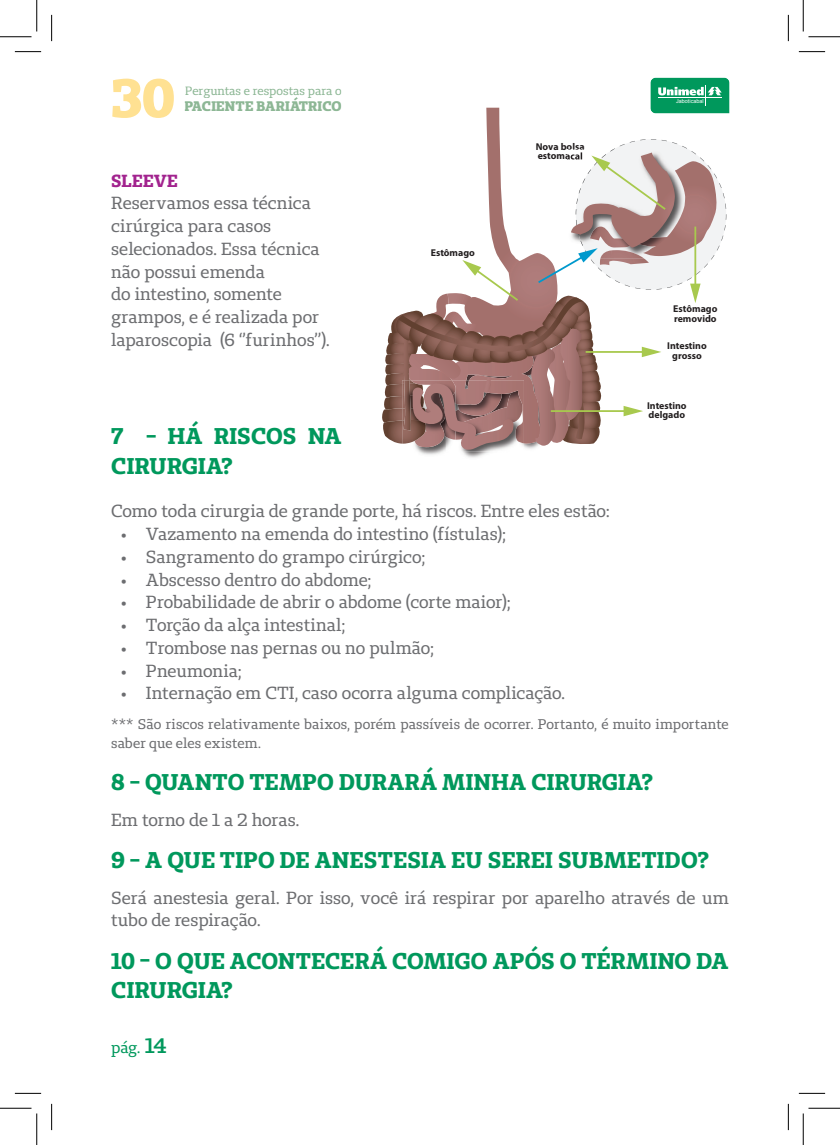
<style>
.page{position:relative;width:840px;height:1145px;background:#fff}
.page>*{position:absolute;margin:0;border:0;box-sizing:border-box;transform-origin:0 0}
.t1{font:800 54.07px "Unimed Slab";color:#ffe192}
.t2{font:700 22.75px/29.8px "Unimed Slab";letter-spacing:.015em;color:#00985c}
.t3{font:17.5px/22.8px "Unimed Slab";color:#6c6d70}
.t4{font:700 17.5px "Unimed Slab";letter-spacing:.01em;color:#a2238e}
.t5{font:15.75px "Unimed Slab";color:#00985c}
.t6{font:14px/19.2px "Unimed Slab";letter-spacing:.01em;color:#6c6d70}
.t7{font:800 13.83px "Unimed Slab";letter-spacing:.015em;color:#8db795}
.t8{font:12.08px "Unimed Slab";color:#8db795}
.t9{font:700 9.97px/10px "Myriad Pro";color:#231f20}
.t10{font:5.42px "Arial";color:#fff}
.s1{font-weight:600;font-size:21px}
</style>
<div class="page">
<hr style="left:185px;top:97px;width:156px;height:1px;background:#8db795">
<svg style="left:382px;top:77px;width:348px;height:380px"></svg>
<svg style="left:15px;top:51px;width:26px;height:1px"></svg>
<svg style="left:799px;top:51px;width:26px;height:1px"></svg>
<svg style="left:15px;top:1093px;width:26px;height:1px"></svg>
<svg style="left:799px;top:1093px;width:26px;height:1px"></svg>
<svg style="left:51px;top:15px;width:1px;height:26px"></svg>
<svg style="left:51px;top:1104px;width:1px;height:26px"></svg>
<svg style="left:788px;top:15px;width:1px;height:26px"></svg>
<svg style="left:788px;top:1104px;width:1px;height:26px"></svg>
<hr style="left:0;top:36px;width:32px;height:1px;background:#000">
<hr style="left:808px;top:36px;width:32px;height:1px;background:#000">
<hr style="left:0;top:1108px;width:32px;height:1px;background:#000">
<hr style="left:808px;top:1108px;width:32px;height:1px;background:#000">
<hr style="left:36px;top:0;width:1px;height:31px;background:#000">
<hr style="left:36px;top:1113px;width:1px;height:32px;background:#000">
<hr style="left:803px;top:0;width:1px;height:31px;background:#000">
<hr style="left:803px;top:1113px;width:1px;height:32px;background:#000">
<h1 class="t1" style="left:111px;top:62px;width:65px">30</h1>
<p class="t8" style="left:185px;top:83px;width:158px">Perguntas e respostas para o</p>
<p class="t7" style="left:184px;top:97px;width:159px">PACIENTE BARIÁTRICO</p>
<p class="t4" style="left:111px;top:169px;width:68px">SLEEVE</p>
<p class="t3" style="left:111px;top:192px;width:220px">Reservamos essa técnica cirúrgica para casos selecionados. Essa técnica não possui emenda<br>do intestino, somente grampos, e é realizada por laparoscopia (6 ‘’furinhos”).</p>
<p class="t9" style="left:431px;top:247px;width:46px">Estômago</p>
<p class="t9" style="left:536px;top:141px;width:50px">Nova bolsa estomacal</p>
<p class="t10" style="left:676px;top:97px;width:29px">Jaboticabal</p>
<p class="t9" style="left:673px;top:303px;width:46px">Estômago removido</p>
<p class="t9" style="left:667px;top:341px;width:41px;text-align:center">Intestino grosso</p>
<p class="t9" style="left:647px;top:400px;width:41px">Intestino delgado</p>
<h2 class="t2" style="left:111px;top:421px;width:232px">7 - HÁ RISCOS NA<br>CIRURGIA?</h2>
<p class="t3" style="left:111px;top:500px;width:500px">Como toda cirurgia de grande porte, há riscos. Entre eles estão:</p>
<p class="t3" style="left:121px;top:522px;width:386px">• Vazamento na emenda do intestino (fístulas);</p>
<p class="t3" style="left:121px;top:545px;width:305px">• Sangramento do grampo cirúrgico;</p>
<p class="t3" style="left:121px;top:568px;width:252px">• Abscesso dentro do abdome;</p>
<p class="t3" style="left:121px;top:591px;width:391px">• Probabilidade de abrir o abdome (corte maior);</p>
<p class="t3" style="left:121px;top:613px;width:226px">• Torção da alça intestinal;</p>
<p class="t3" style="left:121px;top:636px;width:314px">• Trombose nas pernas ou no pulmão;</p>
<p class="t3" style="left:121px;top:659px;width:122px">• Pneumonia;</p>
<p class="t3" style="left:121px;top:682px;width:445px">• Internação em CTI, caso ocorra alguma complicação.</p>
<p class="t6" style="left:111px;top:714px;width:619px">*** São riscos relativamente baixos, porém passíveis de ocorrer. Portanto, é muito importante saber que eles existem.</p>
<h2 class="t2" style="left:111px;top:767px;width:543px">8 - QUANTO TEMPO DURARÁ MINHA CIRURGIA?</h2>
<p class="t3" style="left:111px;top:808px;width:190px">Em torno de 1 a 2 horas.</p>
<h2 class="t2" style="left:111px;top:845px;width:599px">9 - A QUE TIPO DE ANESTESIA EU SEREI SUBMETIDO?</h2>
<p class="t3" style="left:111px;top:886px;width:619px">Será anestesia geral. Por isso, você irá respirar por aparelho através de um tubo de respiração.</p>
<h2 class="t2" style="left:111px;top:945px;width:619px">10 - O QUE ACONTECERÁ COMIGO APÓS O TÉRMINO DA<br>CIRURGIA?</h2>
<p class="t5" style="left:111px;top:1037px;width:57px">pág. <span class="s1">14</span></p>
</div>
